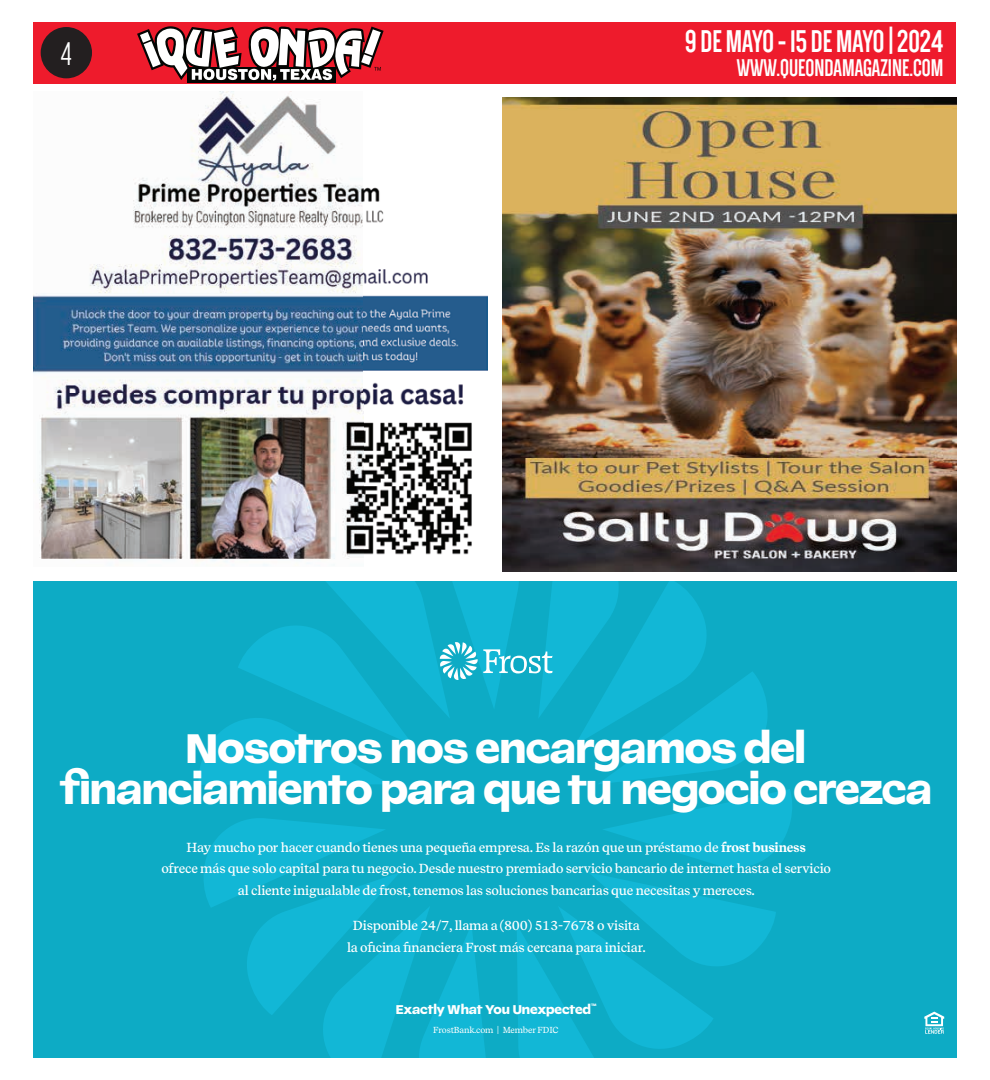
<style>
.page{position:relative;width:990px;height:1080px;background:#fff}
.page>*{position:absolute;margin:0;border:0;box-sizing:border-box;transform-origin:0 0}
.t1{font:700 41px/41px "Valizas Frost";letter-spacing:-.02em;color:#fff;text-align:center}
.t2{font:33.75px "Dense";color:#fff}
.t3{font:700 32.5px "Dense W01";color:#fff}
.t4{font:700 25px "Dense W01";color:#fff}
.t5{font:500 13.12px/21.6px "Recife Text";letter-spacing:-.02em;color:#fff;text-align:center}
.t6{font:700 12.62px "Valizas Frost";letter-spacing:-.01em;color:#fff}
.t7{font:8.75px "Recife Text";letter-spacing:-.02em;color:#fff}
.t8{font:700 3.38px "Valizas Frost";color:#fff}
.s1{font-weight:700}
</style>
<div class="page">
<div style="left:34px;top:22px;width:922px;height:62px;background:#ee1b2c"></div>
<div style="left:187px;top:67px;width:149px;height:15px;background:#040503"></div>
<svg style="left:137px;top:26px;width:247px;height:55px"></svg>
<div style="left:41px;top:27px;width:51px;height:51px;background:#231f20;border-radius:50%"></div>
<img style="left:502px;top:97px;width:454px;height:474px">
<img style="left:33px;top:92px;width:454px;height:474px">
<div style="left:34px;top:581px;width:922px;height:477px;background:#0dabc5"></div>
<svg style="left:924px;top:1012px;width:20px;height:22px"></svg>
<svg style="left:199px;top:581px;width:593px;height:477px"></svg>
<h2 class="t2" style="left:60px;top:37px;width:13px">4</h2>
<h3 class="t3" style="left:685px;top:25px;width:260px">9 DE MAYO - 15 DE MAYO | 2024</h3>
<h3 class="t4" style="left:737px;top:55px;width:208px">WWW.QUEONDAMAGAZINE.COM</h3>
<h1 class="t1" style="left:60px;top:724px;width:874px">Nosotros nos encargamos del financiamiento para que tu negocio crezca</h1>
<p class="t5" style="left:161px;top:836px;width:671px">Hay mucho por hacer cuando tienes una pequeña empresa. Es la razón que un préstamo de <span class="s1">frost business<br></span>ofrece más que solo capital para tu negocio. Desde nuestro premiado servicio bancario de internet hasta el servicio al cliente inigualable de frost, tenemos las soluciones bancarias que necesitas y mereces.</p>
<p class="t5" style="left:347px;top:914px;width:300px">Disponible 24/7, llama a (800) 513-7678 o visita la oficina financiera Frost más cercana para iniciar.</p>
<p class="t6" style="left:396px;top:999px;width:197px">Exactly What You Unexpected</p>
<p class="t8" style="left:591px;top:1002px;width:7px">TM</p>
<p class="t7" style="left:433px;top:1024px;width:127px">FrostBank.com | Member FDIC</p>
</div>
